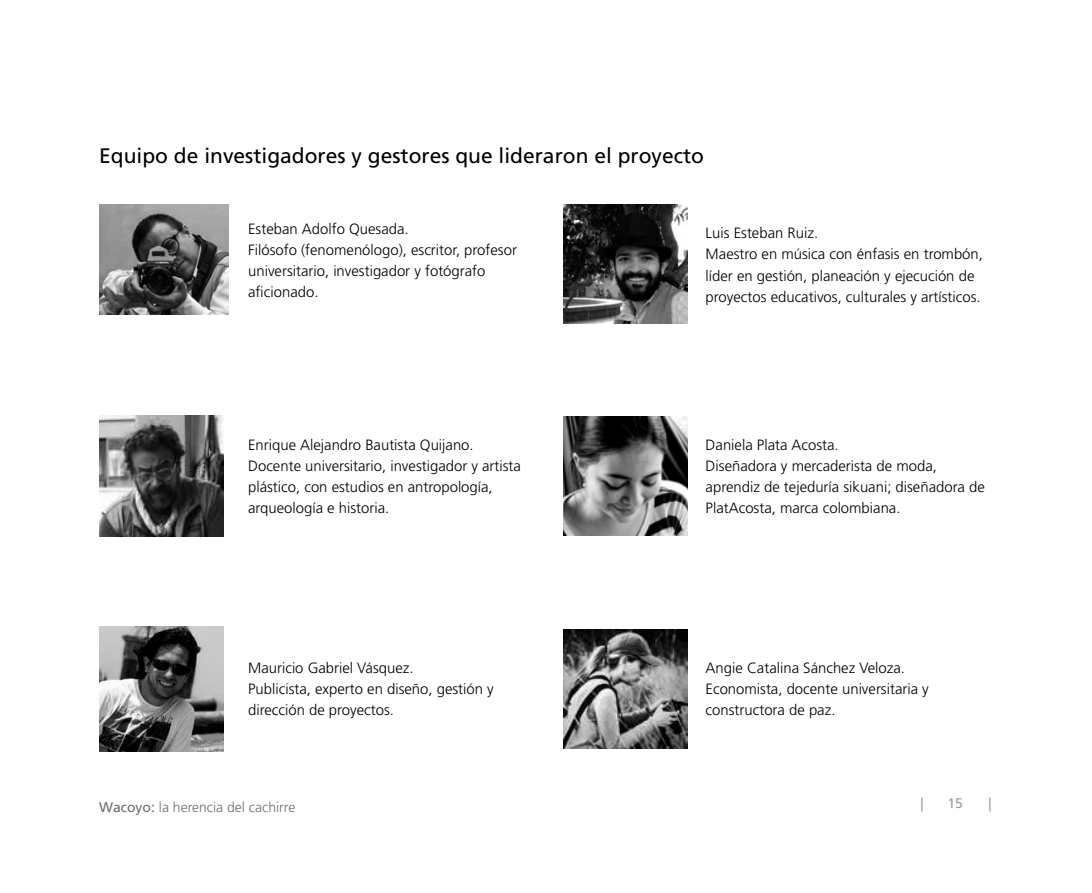
<style>
.page{position:relative;width:1092px;height:893px;background:#fff}
.page>*{position:absolute;margin:0;border:0;box-sizing:border-box;transform-origin:0 0}
.t1{font:21px "Frutiger LT Std";color:#000}
.t2{font:300 14.88px/21px "Frutiger LT Std";color:#000}
.t3{font:300 14px "Frutiger LT Std";color:#706f6f}
.t4{font:14px "Frutiger LT Std";color:#9d9d9c}
.s1{font-weight:400}
</style>
<div class="page">
<img style="left:99px;top:205px;width:129px;height:109px">
<img style="left:99px;top:416px;width:124px;height:120px">
<img style="left:99px;top:626px;width:124px;height:125px">
<img style="left:563px;top:205px;width:124px;height:119px">
<img style="left:563px;top:416px;width:124px;height:119px">
<img style="left:563px;top:629px;width:124px;height:119px">
<h1 class="t1" style="left:99px;top:143px;width:606px">Equipo de investigadores y gestores que lideraron el proyecto</h1>
<p class="t2" style="left:248px;top:218px;width:270px">Esteban Adolfo Quesada.<br>Filósofo (fenomenólogo), escritor, profesor universitario, investigador y fotógrafo aficionado.</p>
<p class="t2" style="left:248px;top:435px;width:274px">Enrique Alejandro Bautista Quijano.<br>Docente universitario, investigador y artista plástico, con estudios en antropología, arqueología e historia.</p>
<p class="t2" style="left:248px;top:658px;width:247px">Mauricio Gabriel Vásquez.<br>Publicista, experto en diseño, gestión y dirección de proyectos.</p>
<p class="t2" style="left:705px;top:223px;width:279px">Luis Esteban Ruiz.<br>Maestro en música con énfasis en trombón, líder en gestión, planeación y ejecución de proyectos educativos, culturales y artísticos.</p>
<p class="t2" style="left:705px;top:434px;width:281px">Daniela Plata Acosta.<br>Diseñadora y mercaderista de moda, aprendiz de tejeduría sikuani; diseñadora de PlatAcosta, marca colombiana.</p>
<p class="t2" style="left:705px;top:658px;width:225px">Angie Catalina Sánchez Veloza.<br>Economista, docente universitaria y constructora de paz.</p>
<p class="t3" style="left:99px;top:799px;width:198px"><span class="s1">Wacoyo:</span> la herencia del cachirre</p>
<p class="t4" style="left:920px;top:795px;width:5px">|</p>
<p class="t4" style="left:947px;top:795px;width:17px">15</p>
<p class="t4" style="left:988px;top:795px;width:5px">|</p>
</div>
